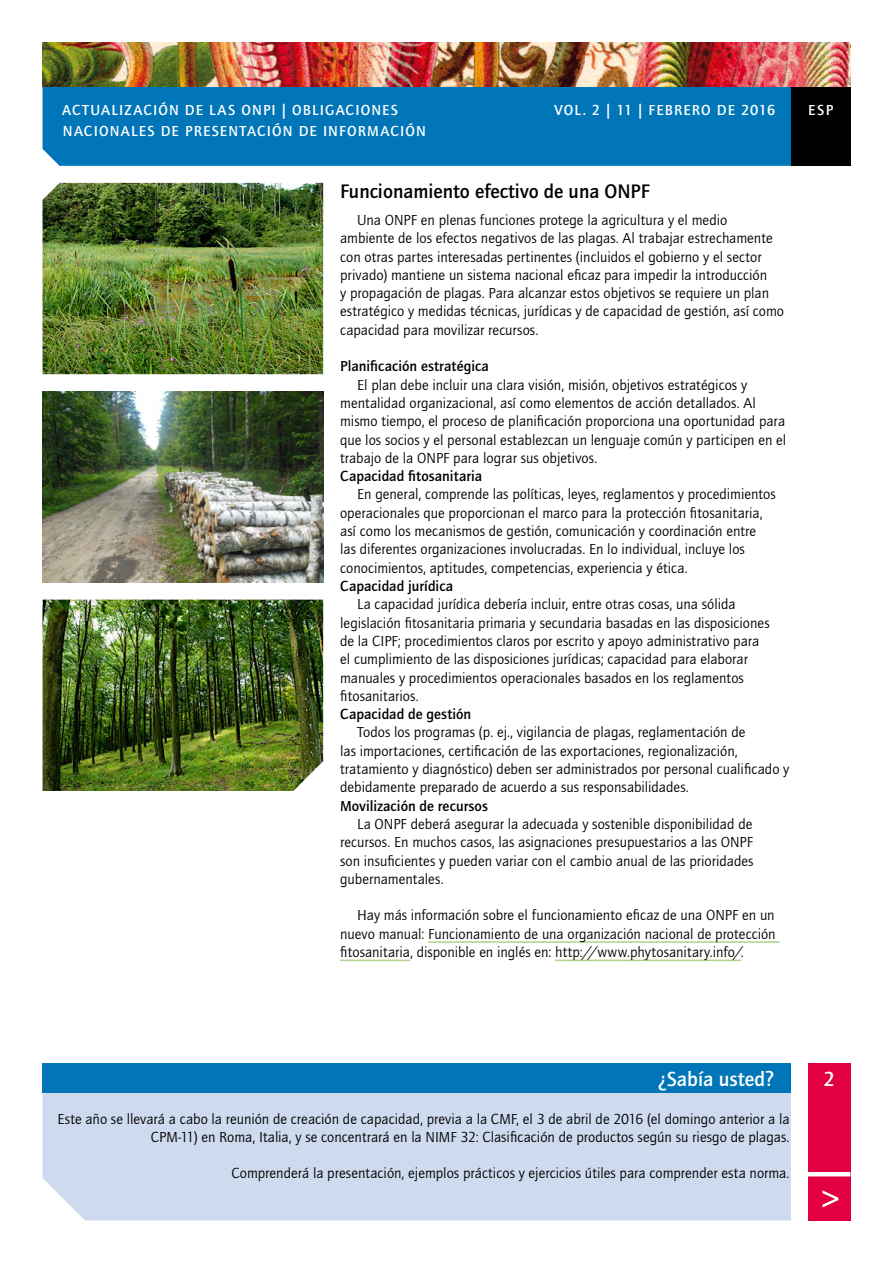
<style>
.page{position:relative;width:893px;height:1263px;background:#fff}
.page>*{position:absolute;margin:0;border:0;box-sizing:border-box;transform-origin:0 0}
.t1{font:500 21px "Quay Sans ITC Std";color:#fff}
.t2{font:500 20.25px "Quay Sans ITC Std";color:#000}
.t3{font:15px/18.3px "Quay Sans ITC Std";color:#000}
.t4{font:500 15px "Quay Sans ITC Std";letter-spacing:.005em;color:#000}
.t5{font:500 15px/20.2px "Quay Sans ITC Std";letter-spacing:.075em;color:#fff}
</style>
<div class="page">
<div style="left:808px;top:1063px;width:42px;height:157px;background:#e20040"></div>
<svg style="left:822px;top:1190px;width:16px;height:17px"></svg>
<hr style="left:808px;top:1172px;width:42px;height:4px;background:#fff">
<div style="left:43px;top:86px;width:748px;height:80px;background:#0076b9"></div>
<div style="left:791px;top:85px;width:59px;height:81px;background:#000"></div>
<hr style="left:428px;top:941px;width:351px;height:2px;background:#b0d18b">
<hr style="left:340px;top:959px;width:70px;height:2px;background:#b0d18b">
<hr style="left:555px;top:959px;width:186px;height:2px;background:#b0d18b">
<div style="left:43px;top:1093px;width:748px;height:127px;background:#cedaed"></div>
<div style="left:43px;top:1063px;width:748px;height:30px;background:#0076b9"></div>
<img style="left:43px;top:600px;width:280px;height:191px">
<img style="left:43px;top:183px;width:280px;height:191px">
<img style="left:43px;top:391px;width:280px;height:192px">
<img style="left:43px;top:43px;width:807px;height:43px">
<p class="t5" style="left:62px;top:100px;width:337px">Actualización de las ONPI | Obligaciones nac</p>
<p class="t5" style="left:94px;top:121px;width:145px">ionales de presentac</p>
<p class="t5" style="left:267px;top:121px;width:158px">ión de información</p>
<p class="t5" style="left:555px;top:100px;width:222px">vol. 2 | 11 | febrero de 2016</p>
<p class="t5" style="left:808px;top:100px;width:9px">ESP</p>
<h2 class="t2" style="left:340px;top:180px;width:301px">Funcionamiento efectivo de una ONPF</h2>
<p class="t3" style="left:340px;top:211px;width:445px;text-indent:17px">Una ONPF en plenas funciones protege la agricultura y el medio ambiente de los efectos negativos de las plagas. Al trabajar estrechamente con otras partes interesadas pertinentes (incluidos el gobierno y el sector privado) mantiene un sistema nacional eficaz para impedir la introducción<br>y propagación de plagas. Para alcanzar estos objetivos se requiere un plan estratégico y medidas técnicas, jurídicas y de capacidad de gestión, así como capacidad para movilizar recursos.</p>
<p class="t4" style="left:340px;top:358px;width:150px">Planificación estratégica</p>
<p class="t3" style="left:340px;top:376px;width:448px;text-indent:17px">El plan debe incluir una clara visión, misión, objetivos estratégicos y mentalidad organizacional, así como elementos de acción detallados. Al mismo tiempo, el proceso de planificación proporciona una oportunidad para que los socios y el personal establezcan un lenguaje común y participen en el trabajo de la ONPF para lograr sus objetivos.</p>
<p class="t4" style="left:340px;top:468px;width:144px">Capacidad fitosanitaria</p>
<p class="t3" style="left:340px;top:486px;width:437px;text-indent:17px">En general, comprende las políticas, leyes, reglamentos y procedimientos operacionales que proporcionan el marco para la protección fitosanitaria, así como los mecanismos de gestión, comunicación y coordinación entre<br>las diferentes organizaciones involucradas. En lo individual, incluye los conocimientos, aptitudes, competencias, experiencia y ética.</p>
<p class="t4" style="left:340px;top:578px;width:115px">Capacidad jurídica</p>
<p class="t3" style="left:340px;top:595px;width:431px;text-indent:17px">La capacidad jurídica debería incluir, entre otras cosas, una sólida legislación fitosanitaria primaria y secundaria basadas en las disposiciones de la CIPF; procedimientos claros por escrito y apoyo administrativo para el cumplimiento de las disposiciones jurídicas; capacidad para elaborar manuales y procedimientos operacionales basados en los reglamentos fitosanitarios.</p>
<p class="t4" style="left:340px;top:706px;width:133px">Capacidad de gestión</p>
<p class="t3" style="left:340px;top:723px;width:451px;text-indent:17px">Todos los programas (p. ej., vigilancia de plagas, reglamentación de<br>las importaciones, certificación de las exportaciones, regionalización, tratamiento y diagnóstico) deben ser administrados por personal cualificado y debidamente preparado de acuerdo a sus responsabilidades.</p>
<p class="t4" style="left:340px;top:797px;width:149px">Movilización de recursos</p>
<p class="t3" style="left:340px;top:815px;width:415px;text-align:justify;text-indent:17px">La ONPF deberá asegurar la adecuada y sostenible disponibilidad de recursos. En muchos casos, las asignaciones presupuestarios a las ONPF son insuficientes y pueden variar con el cambio anual de las prioridades gubernamentales.</p>
<p class="t3" style="left:340px;top:906px;width:437px;text-align:justify;text-indent:17px">Hay más información sobre el funcionamiento eficaz de una ONPF en un nuevo manual: Funcionamiento de una organización nacional de protección fitosanitaria, disponible en inglés en: http://www.phytosanitary.info/.</p>
<h1 class="t1" style="left:658px;top:1067px;width:117px">¿Sabía usted?</h1>
<p class="t3" style="left:57px;top:1110px;width:733px;text-align:right">Este año se llevará a cabo la reunión de creación de capacidad, previa a la CMF, el 3 de abril de 2016 (el domingo anterior a la<br>CPM-11) en Roma, Italia, y se concentrará en la NIMF 32: Clasificación de productos según su riesgo de plagas.</p>
<p class="t3" style="left:231px;top:1164px;width:560px">Comprenderá la presentación, ejemplos prácticos y ejercicios útiles para comprender esta norma.</p>
<h1 class="t1" style="left:823px;top:1067px;width:13px">2</h1>
</div>
